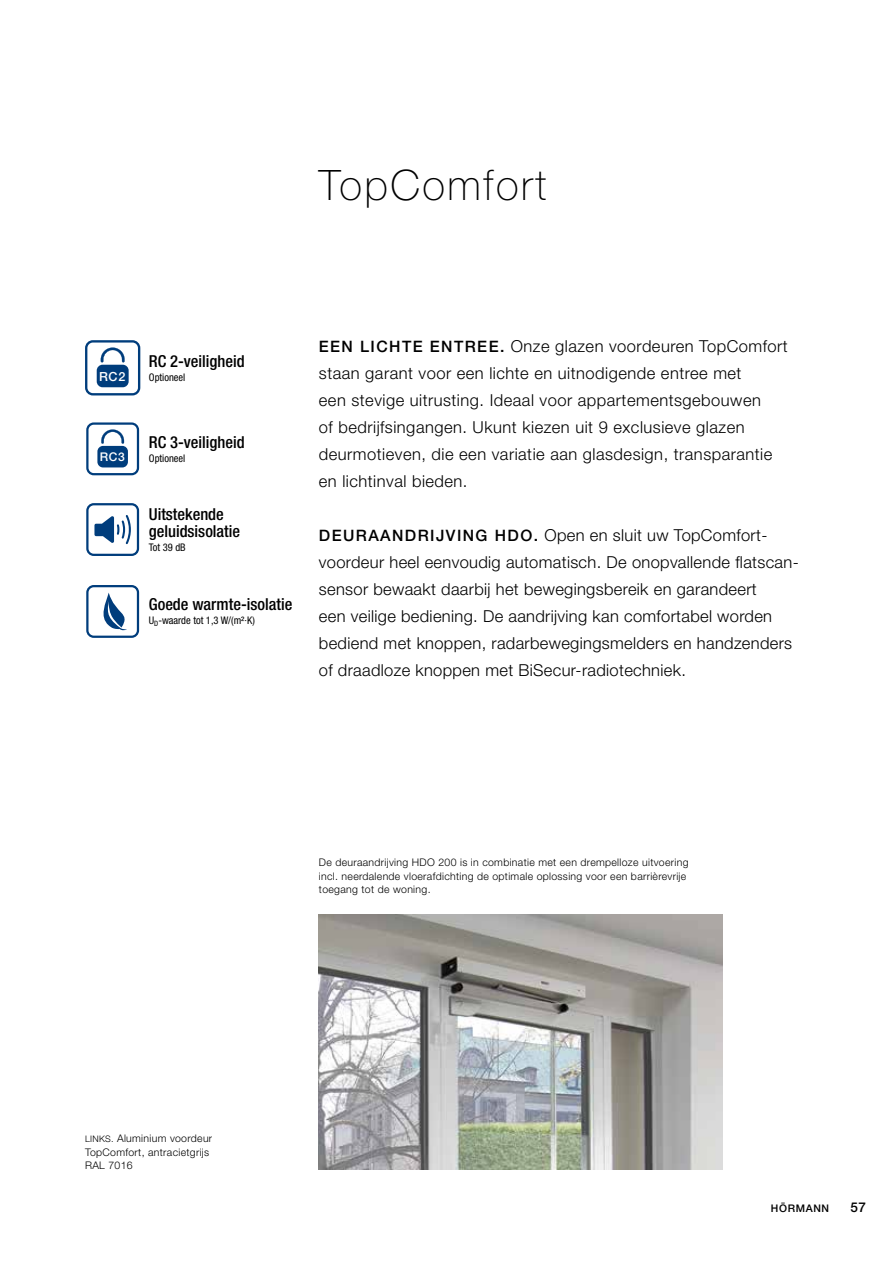
<style>
.page{position:relative;width:893px;height:1263px;background:#fff}
.page>*{position:absolute;margin:0;border:0;box-sizing:border-box;transform-origin:0 0}
.t1{font:100 42px "Hoermann Helvetica Neue";letter-spacing:.06em;color:#000}
.t2{font:300 16.5px/27px "Hoermann Helvetica Neue";letter-spacing:.02em;color:#000}
.t3{font:500 condensed 16.5px/16.5px "Hoermann Helvetica Neue";color:#000}
.t4{font:500 13.5px "Hoermann Helvetica Neue";color:#000}
.t5{font:500 12.6px "Hoermann Helvetica Neue";color:#fff}
.t6{font:500 12px "Hoermann Helvetica Neue";color:#fff}
.t7{font:300 10.5px/13.5px "Hoermann Helvetica Neue";letter-spacing:.03em;color:#000}
.t8{font:condensed 10.5px "Hoermann Helvetica Neue";color:#000}
.t9{font:500 10.5px "Hoermann Helvetica Neue";letter-spacing:.06em;color:#000}
.s1{font-weight:500;font-size:15.75px}
.s2{font-size:9px}
</style>
<div class="page">
<img style="left:319px;top:914px;width:404px;height:255px">
<div style="left:86px;top:503px;width:53px;height:53px;border:2px solid #003d7c;border-radius:6px"></div>
<svg style="left:94px;top:515px;width:37px;height:29px"></svg>
<div style="left:86px;top:585px;width:53px;height:53px;border:2px solid #003d7c;border-radius:6px"></div>
<svg style="left:103px;top:593px;width:24px;height:37px"></svg>
<div style="left:85px;top:340px;width:55px;height:55px;border:2px solid #003d7c;border-radius:7px"></div>
<div style="left:97px;top:365px;width:32px;height:22px;background:#003d7c;border-radius:6px"></div>
<svg style="left:101px;top:347px;width:24px;height:15px"></svg>
<div style="left:86px;top:422px;width:53px;height:53px;border:2px solid #003d7c;border-radius:6px"></div>
<div style="left:97px;top:446px;width:31px;height:21px;background:#003d7c;border-radius:6px"></div>
<svg style="left:101px;top:429px;width:23px;height:15px"></svg>
<h1 class="t1" style="left:319px;top:156px;width:229px">TopComfort</h1>
<p class="t5" style="left:99px;top:367px;width:28px">RC2</p>
<p class="t6" style="left:100px;top:448px;width:27px">RC3</p>
<p class="t3" style="left:149px;top:352px;width:97px">RC 2-veiligheid</p>
<p class="t8" style="left:149px;top:370px;width:38px">Optioneel</p>
<p class="t3" style="left:149px;top:433px;width:97px">RC 3-veiligheid</p>
<p class="t8" style="left:149px;top:451px;width:38px">Optioneel</p>
<p class="t3" style="left:149px;top:505px;width:93px">Uitstekende geluidsisolatie</p>
<p class="t8" style="left:149px;top:540px;width:38px">Tot 39 dB</p>
<p class="t3" style="left:149px;top:595px;width:145px">Goede warmte-isolatie</p>
<p class="t8" style="left:149px;top:613px;width:108px">U<sub>D</sub>-waarde tot 1,3 W/(m²·K)</p>
<p class="t2" style="left:319px;top:331px;width:470px"><span class="s1">EEN LICHTE ENTREE.</span> Onze glazen voordeuren TopComfort staan garant voor een lichte en uitnodigende entree met<br>een stevige uitrusting. Ideaal voor appartementsgebouwen<br>of bedrijfsingangen. Ukunt kiezen uit 9 exclusieve glazen deurmotieven, die een variatie aan glasdesign, transparantie en lichtinval bieden.</p>
<p class="t2" style="left:319px;top:520px;width:481px"><span class="s1">DEURAANDRIJVING HDO.</span> Open en sluit uw TopComfort&shy;voordeur heel eenvoudig automatisch. De onopvallende flatscan&shy;sensor bewaakt daarbij het bewegingsbereik en garandeert<br>een veilige bediening. De aandrijving kan comfortabel worden bediend met knoppen, radarbewegingsmelders en handzenders of draadloze knoppen met BiSecur-radiotechniek.</p>
<p class="t7" style="left:319px;top:855px;width:371px">De deuraandrijving HDO 200 is in combinatie met een drempelloze uitvoering incl. neerdalende vloerafdichting de optimale oplossing voor een barrièrevrije toegang tot de woning.</p>
<p class="t7" style="left:85px;top:1131px;width:129px"><span class="s2">LINKS.</span> Aluminium voordeur<br>TopComfort, antracietgrijs<br>RAL 7016</p>
<p class="t9" style="left:771px;top:1201px;width:60px">HÖRMANN</p>
<p class="t4" style="left:850px;top:1198px;width:17px">57</p>
</div>
